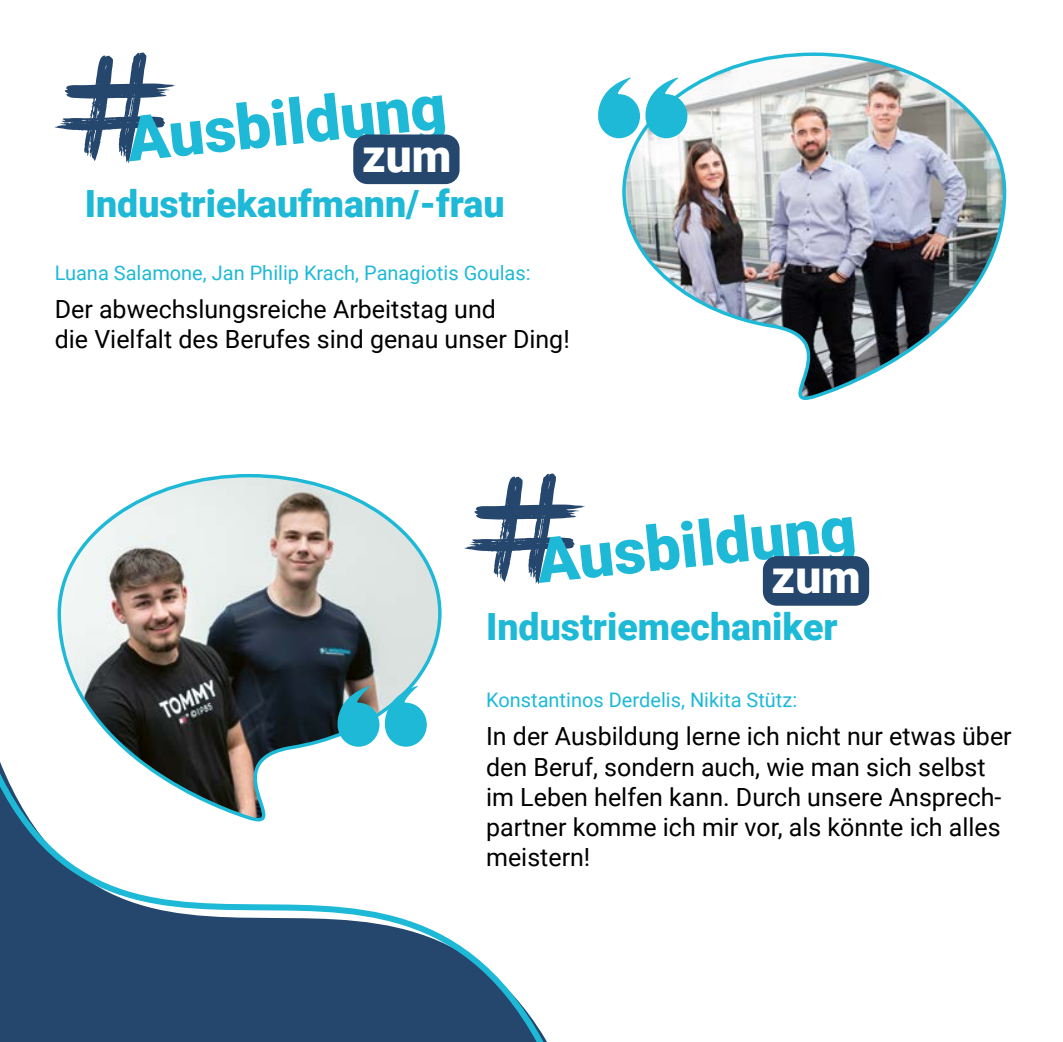
<style>
.page{position:relative;width:1063px;height:1042px;background:#fff}
.page>*{position:absolute;margin:0;border:0;box-sizing:border-box;transform-origin:0 0}
.t1{font:900 62.5px "Roboto";color:#1db9d7}
.t2{font:900 46px "Roboto";color:#fff}
.t3{font:900 37.5px "Roboto";color:#1db9d7}
.t4{font:25px/30px "Roboto";color:#000}
.t5{font:20px "Roboto";color:#1db9d7}
</style>
<div class="page">
<svg style="left:55px;top:52px;width:120px;height:111px"></svg>
<svg style="left:474px;top:473px;width:111px;height:56px"></svg>
<svg style="left:0;top:529px;width:870px;height:513px"></svg>
<img style="left:622px;top:52px;width:384px;height:348px">
<div style="left:353px;top:134px;width:107px;height:50px;background:#25476e;border-radius:14px"></div>
<svg style="left:41px;top:529px;width:417px;height:293px"></svg>
<svg style="left:58px;top:474px;width:384px;height:347px"></svg>
<svg style="left:598px;top:77px;width:89px;height:61px"></svg>
<svg style="left:385px;top:686px;width:42px;height:61px"></svg>
<svg style="left:338px;top:686px;width:41px;height:61px"></svg>
<div style="left:763px;top:556px;width:106px;height:50px;background:#25476e;border-radius:14px"></div>
<h1 class="t1" style="left:122px;top:96px;width:322px;rotate:-6deg">Ausbildung</h1>
<h2 class="t2" style="left:362px;top:123px;width:91px">zum</h2>
<h3 class="t3" style="left:85px;top:178px;width:421px">Industriekaufmann/-frau</h3>
<p class="t5" style="left:55px;top:258px;width:477px">Luana Salamone, Jan Philip Krach, Panagiotis Goulas:</p>
<p class="t4" style="left:55px;top:293px;width:517px">Der abwechslungsreiche Arbeitstag und<br>die Vielfalt des Berufes sind genau unser Ding!</p>
<h1 class="t1" style="left:532px;top:517px;width:322px;rotate:-6deg">Ausbildung</h1>
<h2 class="t2" style="left:772px;top:545px;width:91px">zum</h2>
<h3 class="t3" style="left:486px;top:600px;width:353px">Industriemechaniker</h3>
<p class="t5" style="left:486px;top:686px;width:313px">Konstantinos Derdelis, Nikita Stütz:</p>
<p class="t4" style="left:486px;top:720px;width:527px">In der Ausbildung lerne ich nicht nur etwas über den Beruf, sondern auch, wie man sich selbst im Leben helfen kann. Durch unsere Ansprech&shy;partner komme ich mir vor, als könnte ich alles meistern!</p>
</div>
